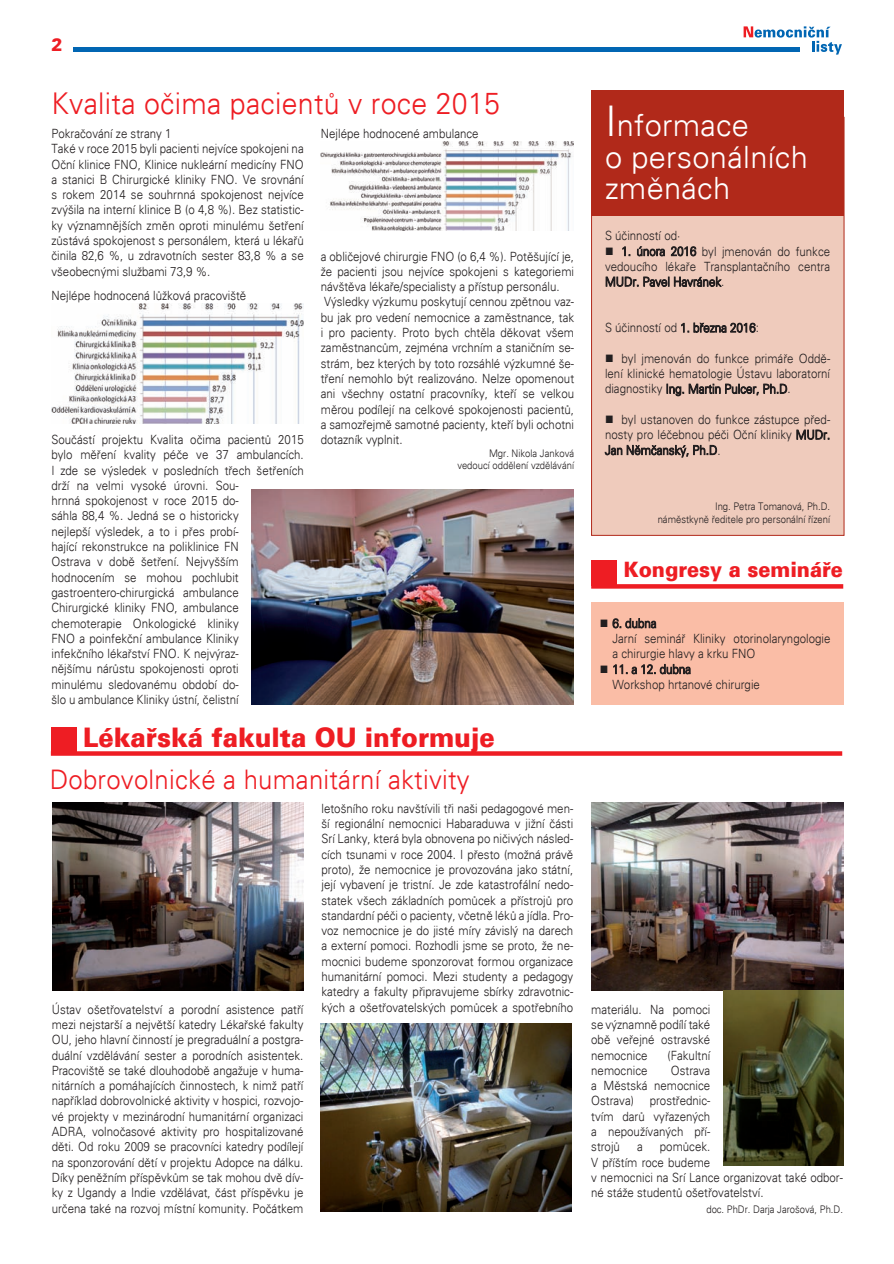
<style>
.page{position:relative;width:894px;height:1264px;background:#fff}
.page>*{position:absolute;margin:0;border:0;box-sizing:border-box;transform-origin:0 0}
.t1{font:30.75px/31.5px "USA Light";letter-spacing:.01em;color:#fff}
.t2{font:30px "USA Light";letter-spacing:.01em;color:#ee1d23;scale:.95 1}
.t3{font:27px "USA Light";letter-spacing:.01em;color:#ee1d23;scale:.95 1}
.t4{font:27px "USA Black";color:#ee1d23;scale:.93 1}
.t5{font:21.3px "USA Black";color:#ee1d23;scale:.93 1}
.t6{font:18.15px "USA Black";color:#ee1d23;scale:.91 1}
.t7{font:12.75px/15.3px "USA Light";color:#231f20;text-align:justify;scale:.9 1}
.t8{font:10.5px/12.6px "USA Light";color:#231f20;text-align:right;scale:.9 1}
.s1{font-size:42.3px}
</style>
<div class="page">
<div style="left:73px;top:47px;width:726px;height:5px;background:#0166b3"></div>
<svg style="left:743px;top:26px;width:98px;height:29px"></svg>
<div style="left:591px;top:117px;width:253px;height:419px;background:#efcbbc;border:1px solid #b1291a"></div>
<div style="left:591px;top:90px;width:252px;height:126px;background:#b1291a"></div>
<svg style="left:622px;top:246px;width:8px;height:10px"></svg>
<svg style="left:637px;top:246px;width:59px;height:11px"></svg>
<svg style="left:605px;top:276px;width:117px;height:11px"></svg>
<svg style="left:681px;top:322px;width:74px;height:11px"></svg>
<svg style="left:666px;top:383px;width:121px;height:14px"></svg>
<svg style="left:796px;top:429px;width:33px;height:11px"></svg>
<svg style="left:604px;top:444px;width:113px;height:14px"></svg>
<div style="left:51px;top:727px;width:25px;height:26px;background:#ee1d23"></div>
<div style="left:51px;top:751px;width:791px;height:5px;background:#ee1d23"></div>
<div style="left:591px;top:560px;width:25px;height:26px;background:#ee1d23"></div>
<div style="left:591px;top:584px;width:252px;height:5px;background:#ee1d23"></div>
<div style="left:591px;top:602px;width:252px;height:102px;background:#fabda6"></div>
<img style="left:51px;top:303px;width:253px;height:121px">
<img style="left:321px;top:141px;width:252px;height:89px">
<img style="left:320px;top:1023px;width:251px;height:188px">
<img style="left:591px;top:802px;width:251px;height:188px">
<img style="left:53px;top:802px;width:251px;height:188px">
<img style="left:723px;top:990px;width:119px;height:175px">
<img style="left:251px;top:490px;width:322px;height:214px">
<svg style="left:612px;top:618px;width:44px;height:11px"></svg>
<svg style="left:613px;top:664px;width:77px;height:11px"></svg>
<h3 class="t6" style="left:51px;top:34px;width:14px">2</h3>
<h2 class="t2" style="left:51px;top:86px;width:473px">Kvalita očima pacientů v roce 2015</h2>
<p class="t7" style="left:51px;top:126px;width:282px;text-align:left">Pokračování ze strany 1<br>Také v roce 2015 byli pacienti nejvíce spokojeni na Oční klinice FNO, Klinice nukleární medicíny FNO a stanici B Chirurgické kliniky FNO. Ve srovnání s rokem 2014 se souhrnná spokojenost nejvíce zvýšila na interní klinice B (o 4,8 %). Bez statistic&shy;ky významnějších změn oproti minulému šetření zůstává spokojenost s personálem, která u lékařů činila 82,6 %, u zdravotních sester 83,8 % a se všeobecnými službami 73,9 %.</p>
<p class="t7" style="left:321px;top:126px;width:177px">Nejlépe hodnocené ambulance</p>
<p class="t7" style="left:321px;top:248px;width:283px;text-align:left">a obličejové chirurgie FNO (o 6,4 %). Potěšující je, že pacienti jsou nejvíce spokojeni s kategoriemi návštěva lékaře/specialisty a přístup personálu.<br>Výsledky výzkumu poskytují cennou zpětnou vaz&shy;bu jak pro vedení nemocnice a zaměstnance, tak i pro pacienty. Proto bych chtěla děkovat všem zaměstnancům, zejména vrchním a staničním se&shy;strám, bez kterých by toto rozsáhlé výzkumné še&shy;tření nemohlo být realizováno. Nelze opomenout ani všechny ostatní pracovníky, kteří se velkou měrou podílejí na celkové spokojenosti pacientů, a samozřejmě samotné pacienty, kteří byli ochotni dotazník vyplnit.</p>
<p class="t8" style="left:457px;top:447px;width:131px">Mgr. Nikola Janková vedoucí oddělení vzdělávání</p>
<p class="t7" style="left:51px;top:287px;width:218px">Nejlépe hodnocená lůžková pracoviště</p>
<p class="t7" style="left:51px;top:432px;width:282px;text-align:left">Součástí projektu Kvalita očima pacientů 2015 bylo měření kvality péče ve 37 ambulancích.<br>I zde se výsledek v posledních třech šetřeních drží na velmi vysoké úrovni. Sou-<br>hrnná spokojenost v roce 2015 do-<br>sáhla 88,4 %. Jedná se o historicky<br>nejlepší výsledek, a to i přes probí-<br>hající rekonstrukce na poliklinice FN<br>Ostrava v době šetření. Nejvyšším hodnocením se mohou pochlubit gastroentero-chirurgická ambulance<br>Chirurgické kliniky FNO, ambulance chemoterapie Onkologické kliniky<br>FNO a poinfekční ambulance Kliniky<br>infekčního lékařství FNO. K nejvýraz-<br>nějšímu nárůstu spokojenosti oproti<br>minulému sledovanému období do-<br>šlo u ambulance Kliniky ústní, čelistní</p>
<h3 class="t4" style="left:83px;top:721px;width:444px">Lékařská fakulta OU informuje</h3>
<h3 class="t3" style="left:50px;top:763px;width:443px">Dobrovolnické a humanitární aktivity</h3>
<p class="t7" style="left:52px;top:1001px;width:281px">Ústav ošetřovatelství a porodní asistence patří mezi nejstarší a největší katedry Lékařské fakulty OU, jeho hlavní činností je pregraduální a postgra&shy;duální vzdělávání sester a porodních asistentek.<br>Pracoviště se také dlouhodobě angažuje v huma&shy;nitárních a pomáhajících činnostech, k nimž patří například dobrovolnické aktivity v hospici, rozvojo&shy;vé projekty v mezinárodní humanitární organizaci ADRA, volnočasové aktivity pro hospitalizované děti. Od roku 2009 se pracovníci katedry podílejí na sponzorování dětí v projektu Adopce na dálku.<br>Díky peněžním příspěvkům se tak mohou dvě dív&shy;ky z Ugandy a Indie vzdělávat, část příspěvku je určena také na rozvoj místní komunity. Počátkem</p>
<p class="t7" style="left:321px;top:800px;width:281px">letošního roku navštívili tři naši pedagogové men&shy;ší regionální nemocnici Habaraduwa v jižní části Srí Lanky, která byla obnovena po ničivých násled&shy;cích tsunami v roce 2004. I přesto (možná právě proto), že nemocnice je provozována jako státní, její vybavení je tristní. Je zde katastrofální nedo&shy;statek všech základních pomůcek a přístrojů pro standardní péči o pacienty, včetně léků a jídla. Pro&shy;voz nemocnice je do jisté míry závislý na darech a externí pomoci. Rozhodli jsme se proto, že ne&shy;mocnici budeme sponzorovat formou organizace humanitární pomoci. Mezi studenty a pedagogy katedry a fakulty připravujeme sbírky zdravotnic&shy;kých a ošetřovatelských pomůcek a spotřebního</p>
<h1 class="t1" style="left:605px;top:109px;width:204px"><span class="s1">I</span>nformace<br>o personálních změnách</h1>
<p class="t7" style="left:605px;top:228px;width:85px">S účinností od•</p>
<p class="t7" style="left:605px;top:243px;width:252px">■ 1. února 2016 byl jmenován do funkce vedoucího lékaře Transplantačního centra MUDr. Pavel Havránek.</p>
<p class="t7" style="left:605px;top:320px;width:172px">S účinností od 1. března 2016:</p>
<p class="t7" style="left:605px;top:350px;width:252px">■ byl jmenován do funkce primáře Oddě&shy;lení klinické hematologie Ústavu laboratorní diagnostiky Ing. Martin Pulcer, Ph.D.</p>
<p class="t7" style="left:605px;top:412px;width:252px">■ byl ustanoven do funkce zástupce před&shy;nosty pro léčebnou péči Oční kliniky MUDr.<br>Jan Němčanský, Ph.D.</p>
<p class="t8" style="left:657px;top:500px;width:193px">Ing. Petra Tomanová, Ph.D.<br>náměstkyně ředitele pro personální řízení</p>
<h3 class="t5" style="left:623px;top:557px;width:237px">Kongresy a semináře</h3>
<p class="t7" style="left:612px;top:615px;width:244px;text-align:left;text-indent:-13px">■ 6. dubna<br>Jarní seminář Kliniky otorinolaryngologie a chirurgie hlavy a krku FNO</p>
<p class="t7" style="left:612px;top:661px;width:165px;text-indent:-13px">■ 11. a 12. dubna<br>Workshop hrtanové chirurgie</p>
<p class="t7" style="left:591px;top:1001px;width:134px">materiálu. Na pomoci se významně podílí také obě veřejné ostravské nemocnice</p>
<p class="t7" style="left:667px;top:1047px;width:49px">(Fakultní</p>
<p class="t7" style="left:591px;top:1062px;width:134px;text-indent:80px">Ostrava a Městská nemocnice Ostrava) prostřednic&shy;tvím darů vyřazených a nepoužívaných pří&shy;strojů</p>
<p class="t7" style="left:591px;top:1062px;width:64px">nemocnice</p>
<p class="t7" style="left:591px;top:1139px;width:281px;text-align:left;text-indent:69px">pomůcek.<br>V příštím roce budeme<br>v nemocnici na Srí Lance organizovat také odbor&shy;né stáže studentů ošetřovatelství.</p>
<p class="t8" style="left:706px;top:1202px;width:153px">doc. PhDr. Darja Jarošová, Ph.D.</p>
<p class="t7" style="left:637px;top:1139px;width:8px">a</p>
</div>
